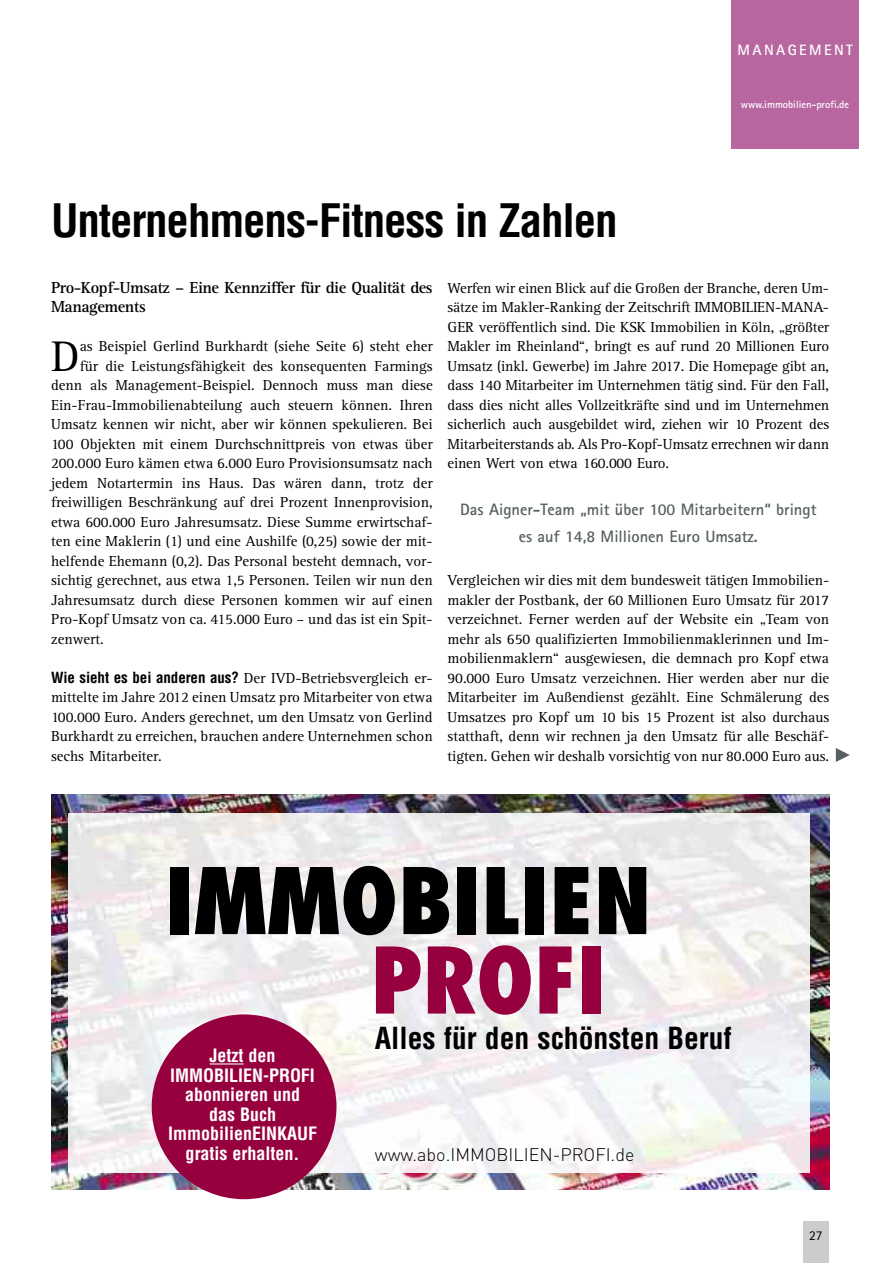
<style>
.page{position:relative;width:893px;height:1263px;background:#fff}
.page>*{position:absolute;margin:0;border:0;box-sizing:border-box;transform-origin:0 0}
.t1{font:800 condensed 88.95px "Futura";color:#000}
.t2{font:800 condensed 88.95px "Futura";color:#97003f}
.t3{font:700 condensed 45px "Helvetica";letter-spacing:-.025em;color:#000}
.t4{font:44.25px "Rotis Serif";color:#000}
.t5{font:700 condensed 29.7px "Helvetica";color:#000}
.t6{font:700 condensed 18px/19.5px "Helvetica";color:#fff;text-align:center}
.t7{font:300 18px "DIN";color:#000}
.t8{font:700 16.5px/27px "Rotis Sans Serif";color:#576061;text-align:center}
.t9{font:700 16.5px/19.5px "Rotis Serif";letter-spacing:-.03em;color:#000}
.t10{font:15px/19.5px "Rotis Serif";color:#000;text-align:justify}
.t11{font:700 15px "Rotis Sans Serif";letter-spacing:.16em;color:#fff}
.t12{font:13.5px "Rotis Sans Serif";color:#000}
.t13{font:700 10.5px "Rotis Sans Serif";color:#fff}
.s1{font-family:"Helvetica";font-weight:700;font-stretch:condensed}
</style>
<div class="page">
<div style="left:804px;top:1220px;width:25px;height:43px;background:#ccc"></div>
<div style="left:731px;top:0;width:128px;height:149px;background:#b866a0"></div>
<svg style="left:836px;top:748px;width:14px;height:14px"></svg>
<img style="left:51px;top:794px;width:778px;height:395px">
<img style="left:69px;top:813px;width:740px;height:360px">
<div style="left:152px;top:1014px;width:184px;height:185px;background:#97003f;border-radius:50%"></div>
<hr style="left:210px;top:1063px;width:34px;height:1px;background:#fff">
<p class="t11" style="left:738px;top:45px;width:117px">MANAGEMENT</p>
<h2 class="t3" style="left:51px;top:195px;width:568px">Unternehmens-Fitness in Zahlen</h2>
<p class="t13" style="left:741px;top:101px;width:110px">www.immobilien-profi.de</p>
<p class="t9" style="left:51px;top:279px;width:383px">Pro-Kopf-Umsatz – Eine Kennziffer für die Qualität des<br>Managements</p>
<h3 class="t4" style="left:51px;top:341px;width:30px">D</h3>
<p class="t10" style="left:80px;top:338px;width:354px">as Beispiel Gerlind Burkhardt (siehe Seite 6) steht eher</p>
<p class="t10" style="left:80px;top:357px;width:354px">für die Leistungsfähigkeit des konsequenten Farmings</p>
<p class="t10" style="left:51px;top:377px;width:383px">denn als Management-Beispiel. Dennoch muss man diese</p>
<p class="t10" style="left:51px;top:396px;width:383px">Ein-Frau-Immobilienabteilung auch steuern können. Ihren</p>
<p class="t10" style="left:51px;top:416px;width:383px">Umsatz kennen wir nicht, aber wir können spekulieren. Bei</p>
<p class="t10" style="left:51px;top:435px;width:383px">100 Objekten mit einem Durchschnittpreis von etwas über</p>
<p class="t10" style="left:51px;top:455px;width:383px">200.000 Euro kämen etwa 6.000 Euro Provisionsumsatz nach</p>
<p class="t10" style="left:51px;top:474px;width:383px">jedem Notartermin ins Haus. Das wären dann, trotz der</p>
<p class="t10" style="left:51px;top:494px;width:383px">freiwilligen Beschränkung auf drei Prozent Innenprovision,</p>
<p class="t10" style="left:51px;top:513px;width:383px">etwa 600.000 Euro Jahresumsatz. Diese Summe erwirtschaf-</p>
<p class="t10" style="left:51px;top:533px;width:383px">ten eine Maklerin (1) und eine Aushilfe (0,25) sowie der mit-</p>
<p class="t10" style="left:51px;top:552px;width:383px">helfende Ehemann (0,2). Das Personal besteht demnach, vor-</p>
<p class="t10" style="left:51px;top:572px;width:383px">sichtig gerechnet, aus etwa 1,5 Personen. Teilen wir nun den</p>
<p class="t10" style="left:51px;top:591px;width:383px">Jahresumsatz durch diese Personen kommen wir auf einen</p>
<p class="t10" style="left:51px;top:611px;width:383px">Pro-Kopf Umsatz von ca. 415.000 Euro – und das ist ein Spit-</p>
<p class="t10" style="left:51px;top:630px;width:54px">zenwert.</p>
<p class="t10" style="left:51px;top:669px;width:383px"><span class="s1">Wie sieht es bei anderen aus?</span> Der IVD-Betriebsvergleich er&shy;mittelte im Jahre 2012 einen Umsatz pro Mitarbeiter von etwa 100.000 Euro. Anders gerechnet, um den Umsatz von Gerlind Burkhardt zu erreichen, brauchen andere Unternehmen schon sechs Mitarbeiter.</p>
<p class="t10" style="left:448px;top:279px;width:383px">Werfen wir einen Blick auf die Großen der Branche, deren Um&shy;sätze im Makler-Ranking der Zeitschrift IMMOBILIEN-MANA-GER veröffentlich sind. Die KSK Immobilien in Köln, „größter Makler im Rheinland“, bringt es auf rund 20 Millionen Euro Umsatz (inkl. Gewerbe) im Jahre 2017. Die Homepage gibt an, dass 140 Mitarbeiter im Unternehmen tätig sind. Für den Fall, dass dies nicht alles Vollzeitkräfte sind und im Unternehmen sicherlich auch ausgebildet wird, ziehen wir 10 Prozent des Mitarbeiterstands ab. Als Pro-Kopf-Umsatz errechnen wir dann einen Wert von etwa 160.000 Euro.</p>
<p class="t8" style="left:460px;top:497px;width:358px">Das Aigner-Team „mit über 100 Mitarbeitern“ bringt es auf 14,8 Millionen Euro Umsatz.</p>
<p class="t10" style="left:448px;top:572px;width:383px">Vergleichen wir dies mit dem bundesweit tätigen Immobilien&shy;makler der Postbank, der 60 Millionen Euro Umsatz für 2017 verzeichnet. Ferner werden auf der Website ein „Team von mehr als 650 qualifizierten Immobilienmaklerinnen und Im&shy;mobilienmaklern“ ausgewiesen, die demnach pro Kopf etwa 90.000 Euro Umsatz verzeichnen. Hier werden aber nur die Mitarbeiter im Außendienst gezählt. Eine Schmälerung des Umsatzes pro Kopf um 10 bis 15 Prozent ist also durchaus statthaft, denn wir rechnen ja den Umsatz für alle Beschäf&shy;tigten. Gehen wir deshalb vorsichtig von nur 80.000 Euro aus.</p>
<h1 class="t1" style="left:165px;top:863px;width:488px">IMMOBILIEN</h1>
<h1 class="t2" style="left:371px;top:943px;width:237px">PROFI</h1>
<p class="t6" style="left:168px;top:1046px;width:150px">Jetzt den<br>IMMOBILIEN-PROFI abonnieren und<br>das Buch<br>ImmobilienEINKAUF gratis erhalten.</p>
<h3 class="t5" style="left:375px;top:1021px;width:359px">Alles für den schönsten Beruf</h3>
<p class="t7" style="left:375px;top:1144px;width:261px">www.abo.IMMOBILIEN-PROFI.de</p>
<p class="t12" style="left:809px;top:1230px;width:15px">27</p>
</div>
